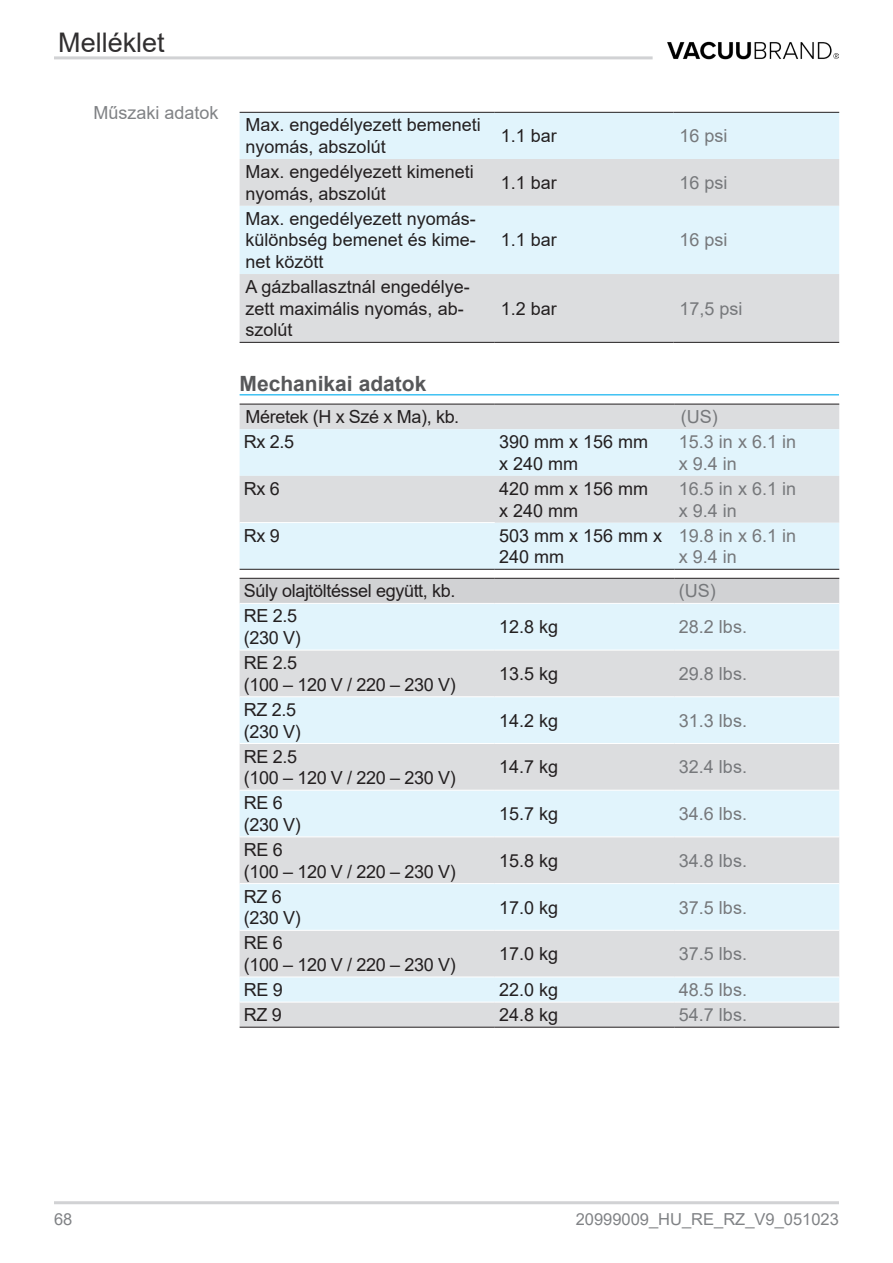
<style>
.page{position:relative;width:893px;height:1263px;background:#fff}
.page>*{position:absolute;margin:0;border:0;box-sizing:border-box;transform-origin:0 0}
.t1{font:27px "Arial";color:#312f30}
._14_Überschrift_Zwischenüberschrift_Absat{font:700 21px "Arial";color:#57585a}
._12_Tabellen-Inhalt{font:18px/21.6px "Arial";color:#231f20}
._12_Tabellen-Inhalt__US__schwarz65{font:18px/21.6px "Arial";color:#76787b}
._12_Tabellen-Inhalt-2{font:18px/21.6px "Arial";letter-spacing:-.02em;color:#231f20}
._12_Marginalientext_rechtsbündig_Silbentr{font:18px "Arial";color:#808285}
.t2{font:16.5px "Arial";color:#808285}
</style>
<div class="page">
<hr style="left:54px;top:1201px;width:785px;height:3px;background:#d1d2d4">
<hr style="left:54px;top:56px;width:599px;height:3px;background:#d1d2d4">
<img style="left:667px;top:41px;width:172px;height:19px">
<hr style="left:240px;top:394px;width:599px;height:1px;background:#00aeef">
<svg style="left:240px;top:111px;width:599px;height:1px"></svg>
<div style="left:240px;top:113px;width:599px;height:46px;background:#e1f4fc"></div>
<svg style="left:240px;top:159px;width:599px;height:183px;background:#dde5e9"></svg>
<hr style="left:240px;top:342px;width:255px;height:1px;background:#231f20">
<hr style="left:495px;top:342px;width:179px;height:1px;background:#231f20">
<hr style="left:674px;top:342px;width:165px;height:1px;background:#231f20">
<hr style="left:240px;top:112px;width:255px;height:1px;background:#231f20">
<hr style="left:495px;top:112px;width:179px;height:1px;background:#231f20">
<hr style="left:674px;top:112px;width:165px;height:1px;background:#231f20">
<div style="left:240px;top:405px;width:599px;height:24px;background:#dcdddf"></div>
<div style="left:240px;top:429px;width:599px;height:47px;background:#e1f4fc"></div>
<svg style="left:240px;top:476px;width:599px;height:551px;background:#dee8ed"></svg>
<svg style="left:240px;top:570px;width:599px;height:33px"></svg>
<hr style="left:675px;top:404px;width:164px;height:1px;background:#231f20">
<hr style="left:240px;top:650px;width:255px;height:1px;background:#fff">
<hr style="left:495px;top:650px;width:180px;height:1px;background:#fff">
<hr style="left:675px;top:650px;width:164px;height:1px;background:#fff">
<hr style="left:240px;top:696px;width:255px;height:1px;background:#fff">
<hr style="left:495px;top:696px;width:180px;height:1px;background:#fff">
<hr style="left:675px;top:696px;width:164px;height:1px;background:#fff">
<hr style="left:240px;top:743px;width:255px;height:1px;background:#fff">
<hr style="left:495px;top:743px;width:180px;height:1px;background:#fff">
<hr style="left:675px;top:743px;width:164px;height:1px;background:#fff">
<hr style="left:240px;top:790px;width:255px;height:1px;background:#fff">
<hr style="left:495px;top:790px;width:180px;height:1px;background:#fff">
<hr style="left:675px;top:790px;width:164px;height:1px;background:#fff">
<hr style="left:240px;top:836px;width:255px;height:1px;background:#fff">
<hr style="left:495px;top:836px;width:180px;height:1px;background:#fff">
<hr style="left:675px;top:836px;width:164px;height:1px;background:#fff">
<hr style="left:240px;top:883px;width:255px;height:1px;background:#fff">
<hr style="left:495px;top:883px;width:180px;height:1px;background:#fff">
<hr style="left:675px;top:883px;width:164px;height:1px;background:#fff">
<hr style="left:240px;top:404px;width:255px;height:1px;background:#231f20">
<hr style="left:495px;top:404px;width:180px;height:1px;background:#231f20">
<hr style="left:240px;top:522px;width:255px;height:1px;background:#fff">
<hr style="left:240px;top:603px;width:255px;height:1px;background:#fff">
<hr style="left:495px;top:603px;width:180px;height:1px;background:#fff">
<hr style="left:675px;top:603px;width:164px;height:1px;background:#fff">
<hr style="left:240px;top:930px;width:255px;height:1px;background:#fff">
<hr style="left:495px;top:930px;width:180px;height:1px;background:#fff">
<hr style="left:675px;top:930px;width:164px;height:1px;background:#fff">
<hr style="left:240px;top:977px;width:255px;height:1px;background:#fff">
<hr style="left:495px;top:977px;width:180px;height:1px;background:#fff">
<hr style="left:675px;top:977px;width:164px;height:1px;background:#fff">
<hr style="left:240px;top:1002px;width:255px;height:1px;background:#fff">
<hr style="left:495px;top:1002px;width:180px;height:1px;background:#fff">
<hr style="left:675px;top:1002px;width:164px;height:1px;background:#fff">
<hr style="left:240px;top:1027px;width:255px;height:1px;background:#231f20">
<hr style="left:495px;top:1027px;width:180px;height:1px;background:#231f20">
<hr style="left:675px;top:1027px;width:164px;height:1px;background:#231f20">
<hr style="left:240px;top:569px;width:255px;height:1px;background:#231f20">
<hr style="left:495px;top:569px;width:180px;height:1px;background:#231f20">
<hr style="left:675px;top:569px;width:164px;height:1px;background:#231f20">
<hr style="left:240px;top:578px;width:255px;height:1px;background:#231f20">
<hr style="left:495px;top:578px;width:180px;height:1px;background:#231f20">
<hr style="left:675px;top:578px;width:164px;height:1px;background:#231f20">
<h1 class="t1" style="left:58px;top:24px;width:108px">Melléklet</h1>
<p class="_12_Marginalientext_rechtsbündig_Silbentr" style="left:93px;top:101px;width:127px">Műszaki adatok</p>
<p class="_12_Tabellen-Inhalt" style="left:246px;top:114px;width:237px">Max. engedélyezett bemeneti nyomás, abszolút</p>
<p class="_12_Tabellen-Inhalt" style="left:501px;top:125px;width:58px">1.1 bar</p>
<p class="_12_Tabellen-Inhalt__US__schwarz65" style="left:680px;top:125px;width:50px">16 psi</p>
<p class="_12_Tabellen-Inhalt" style="left:246px;top:161px;width:230px">Max. engedélyezett kimeneti nyomás, abszolút</p>
<p class="_12_Tabellen-Inhalt" style="left:501px;top:172px;width:58px">1.1 bar</p>
<p class="_12_Tabellen-Inhalt__US__schwarz65" style="left:680px;top:172px;width:50px">16 psi</p>
<p class="_12_Tabellen-Inhalt" style="left:246px;top:208px;width:232px;text-align:justify">Max. engedélyezett nyomás&shy;különbség bemenet és kime&shy;net között</p>
<p class="_12_Tabellen-Inhalt" style="left:501px;top:229px;width:58px">1.1 bar</p>
<p class="_12_Tabellen-Inhalt__US__schwarz65" style="left:680px;top:229px;width:50px">16 psi</p>
<p class="_12_Tabellen-Inhalt" style="left:246px;top:276px;width:226px">A gázballasztnál engedélye&shy;zett maximális nyomás, ab&shy;szolút</p>
<p class="_12_Tabellen-Inhalt" style="left:501px;top:297px;width:58px">1.2 bar</p>
<p class="_12_Tabellen-Inhalt__US__schwarz65" style="left:680px;top:297px;width:65px">17,5 psi</p>
<p class="_14_Überschrift_Zwischenüberschrift_Absat" style="left:240px;top:369px;width:188px">Mechanikai adatok</p>
<p class="_12_Tabellen-Inhalt-2" style="left:246px;top:406px;width:215px">Méretek (H x Szé x Ma), kb.</p>
<p class="_12_Tabellen-Inhalt__US__schwarz65" style="left:681px;top:406px;width:38px">(US)</p>
<p class="_12_Tabellen-Inhalt" style="left:244px;top:431px;width:52px">Rx 2.5</p>
<p class="_12_Tabellen-Inhalt" style="left:499px;top:431px;width:151px">390 mm x 156 mm x 240 mm</p>
<p class="_12_Tabellen-Inhalt__US__schwarz65" style="left:679px;top:431px;width:119px">15.3 in x 6.1 in x 9.4 in</p>
<p class="_12_Tabellen-Inhalt" style="left:244px;top:478px;width:37px">Rx 6</p>
<p class="_12_Tabellen-Inhalt" style="left:499px;top:478px;width:151px">420 mm x 156 mm x 240 mm</p>
<p class="_12_Tabellen-Inhalt__US__schwarz65" style="left:679px;top:478px;width:119px">16.5 in x 6.1 in x 9.4 in</p>
<p class="_12_Tabellen-Inhalt" style="left:244px;top:524px;width:37px">Rx 9</p>
<p class="_12_Tabellen-Inhalt" style="left:499px;top:524px;width:165px">503 mm x 156 mm x<br>240 mm</p>
<p class="_12_Tabellen-Inhalt__US__schwarz65" style="left:679px;top:524px;width:119px">19.8 in x 6.1 in x 9.4 in</p>
<p class="_12_Tabellen-Inhalt-2" style="left:244px;top:580px;width:213px">Súly olajtöltéssel együtt, kb.</p>
<p class="_12_Tabellen-Inhalt__US__schwarz65" style="left:679px;top:580px;width:38px">(US)</p>
<p class="_12_Tabellen-Inhalt" style="left:244px;top:605px;width:58px">RE 2.5 (230 V)</p>
<p class="_12_Tabellen-Inhalt" style="left:499px;top:616px;width:61px">12.8 kg</p>
<p class="_12_Tabellen-Inhalt__US__schwarz65" style="left:679px;top:616px;width:70px">28.2 lbs.</p>
<p class="_12_Tabellen-Inhalt-2" style="left:244px;top:652px;width:213px">RE 2.5<br>(100 – 120 V / 220 – 230 V)</p>
<p class="_12_Tabellen-Inhalt" style="left:499px;top:663px;width:61px">13.5 kg</p>
<p class="_12_Tabellen-Inhalt__US__schwarz65" style="left:679px;top:663px;width:70px">29.8 lbs.</p>
<p class="_12_Tabellen-Inhalt" style="left:244px;top:699px;width:58px">RZ 2.5 (230 V)</p>
<p class="_12_Tabellen-Inhalt" style="left:499px;top:709px;width:61px">14.2 kg</p>
<p class="_12_Tabellen-Inhalt__US__schwarz65" style="left:679px;top:709px;width:70px">31.3 lbs.</p>
<p class="_12_Tabellen-Inhalt-2" style="left:244px;top:745px;width:213px">RE 2.5<br>(100 – 120 V / 220 – 230 V)</p>
<p class="_12_Tabellen-Inhalt" style="left:499px;top:756px;width:61px">14.7 kg</p>
<p class="_12_Tabellen-Inhalt__US__schwarz65" style="left:679px;top:756px;width:70px">32.4 lbs.</p>
<p class="_12_Tabellen-Inhalt" style="left:244px;top:792px;width:58px">RE 6 (230 V)</p>
<p class="_12_Tabellen-Inhalt" style="left:499px;top:803px;width:61px">15.7 kg</p>
<p class="_12_Tabellen-Inhalt__US__schwarz65" style="left:679px;top:803px;width:70px">34.6 lbs.</p>
<p class="_12_Tabellen-Inhalt-2" style="left:244px;top:839px;width:213px">RE 6<br>(100 – 120 V / 220 – 230 V)</p>
<p class="_12_Tabellen-Inhalt" style="left:499px;top:849px;width:61px">15.8 kg</p>
<p class="_12_Tabellen-Inhalt__US__schwarz65" style="left:679px;top:849px;width:70px">34.8 lbs.</p>
<p class="_12_Tabellen-Inhalt" style="left:244px;top:885px;width:58px">RZ 6 (230 V)</p>
<p class="_12_Tabellen-Inhalt" style="left:499px;top:896px;width:61px">17.0 kg</p>
<p class="_12_Tabellen-Inhalt__US__schwarz65" style="left:679px;top:896px;width:70px">37.5 lbs.</p>
<p class="_12_Tabellen-Inhalt-2" style="left:244px;top:932px;width:213px">RE 6<br>(100 – 120 V / 220 – 230 V)</p>
<p class="_12_Tabellen-Inhalt" style="left:499px;top:943px;width:61px">17.0 kg</p>
<p class="_12_Tabellen-Inhalt__US__schwarz65" style="left:679px;top:943px;width:70px">37.5 lbs.</p>
<p class="_12_Tabellen-Inhalt" style="left:244px;top:979px;width:40px">RE 9</p>
<p class="_12_Tabellen-Inhalt" style="left:499px;top:979px;width:61px">22.0 kg</p>
<p class="_12_Tabellen-Inhalt__US__schwarz65" style="left:679px;top:979px;width:70px">48.5 lbs.</p>
<p class="_12_Tabellen-Inhalt" style="left:244px;top:1004px;width:39px">RZ 9</p>
<p class="_12_Tabellen-Inhalt" style="left:499px;top:1004px;width:61px">24.8 kg</p>
<p class="_12_Tabellen-Inhalt__US__schwarz65" style="left:679px;top:1004px;width:70px">54.7 lbs.</p>
<p class="t2" style="left:54px;top:1208px;width:20px">68</p>
<p class="t2" style="left:576px;top:1208px;width:265px">20999009_HU_RE_RZ_V9_051023</p>
</div>
